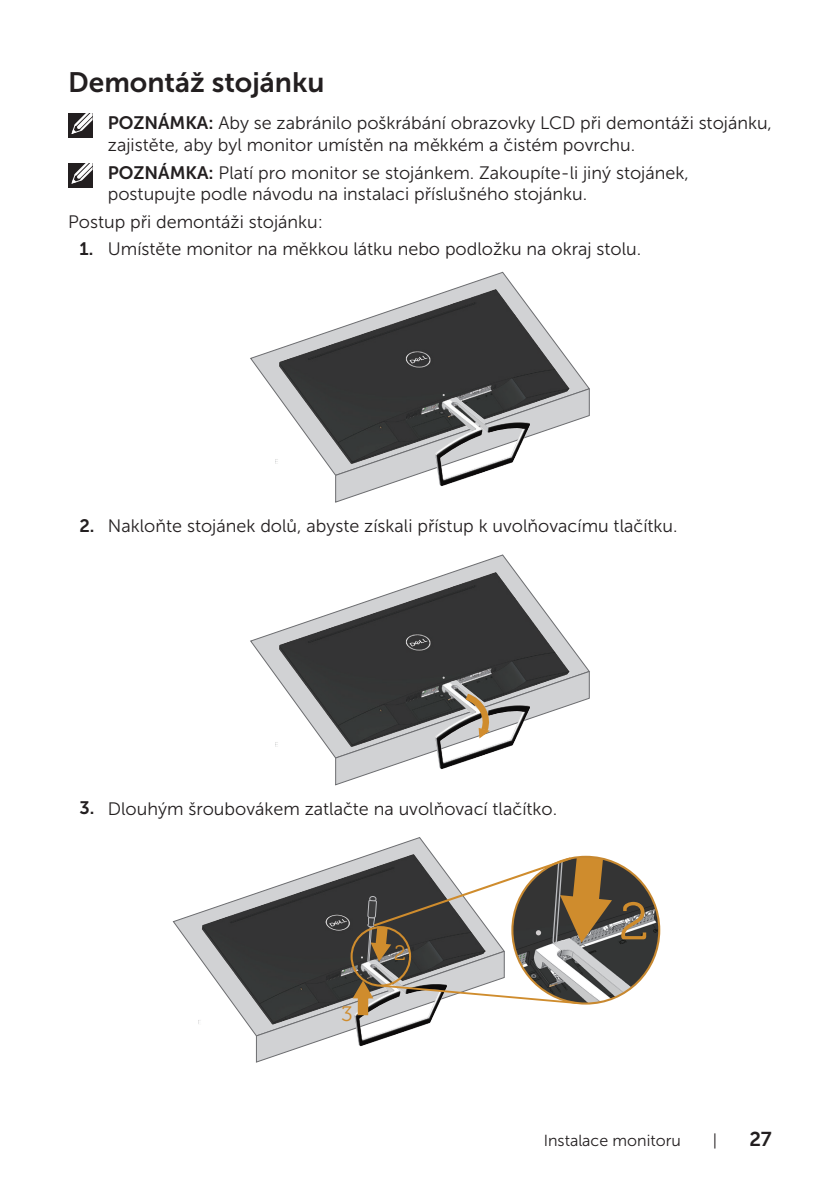
<style>
.page{position:relative;width:840px;height:1191px;background:#fff}
.page>*{position:absolute;margin:0;border:0;box-sizing:border-box;transform-origin:0 0}
.t1{font:52.4px "Museo For Dell 300";color:#cf8c2d}
.Head_2{font:28px "Museo Sans For Dell 700";color:#231f20}
.t2{font:20.8px "Museo For Dell 300";color:#cf8c2d}
.t3{font:20px "Museo Sans For Dell 700";color:#231f20}
.text{font:18px/21.6px "Museo Sans For Dell 300";color:#231f20}
.t4{font:16px "Museo Sans For Dell 300";color:#231f20}
.s1{font-family:"Museo Sans For Dell 700"}
</style>
<div class="page">
<div style="left:68px;top:113px;width:24px;height:24px;background:#231f20"></div>
<svg style="left:71px;top:113px;width:22px;height:22px"></svg>
<div style="left:68px;top:163px;width:24px;height:24px;background:#231f20"></div>
<svg style="left:71px;top:163px;width:22px;height:22px"></svg>
<svg style="left:250px;top:271px;width:340px;height:193px"></svg>
<img style="left:276px;top:289px;width:293px;height:186px">
<svg style="left:335px;top:388px;width:254px;height:115px"></svg>
<svg style="left:250px;top:554px;width:340px;height:193px"></svg>
<img style="left:276px;top:571px;width:293px;height:187px">
<svg style="left:335px;top:671px;width:254px;height:114px"></svg>
<svg style="left:172px;top:837px;width:260px;height:119px"></svg>
<img style="left:198px;top:853px;width:235px;height:182px">
<svg style="left:255px;top:855px;width:404px;height:208px"></svg>
<p class="Head_2" style="left:68px;top:67px;width:258px">Demontáž stojánku</p>
<p class="text" style="left:108px;top:112px;width:665px"><span class="s1">POZNÁMKA:</span> Aby se zabránilo poškrábání obrazovky LCD při demontáži stojánku, zajistěte, aby byl monitor umístěn na měkkém a čistém povrchu.</p>
<p class="text" style="left:108px;top:162px;width:582px"><span class="s1">POZNÁMKA:</span> Platí pro monitor se stojánkem. Zakoupíte-li jiný stojánek, postupujte podle návodu na instalaci příslušného stojánku.</p>
<p class="text" style="left:68px;top:211px;width:256px">Postup při demontáži stojánku:</p>
<p class="text" style="left:79px;top:238px;width:563px"><span class="s1">1.</span> Umístěte monitor na měkkou látku nebo podložku na okraj stolu.</p>
<p class="text" style="left:79px;top:515px;width:599px"><span class="s1">2.</span> Nakloňte stojánek dolů, abyste získali přístup k uvolňovacímu tlačítku.</p>
<p class="text" style="left:79px;top:798px;width:479px"><span class="s1">3.</span> Dlouhým šroubovákem zatlačte na uvolňovací tlačítko.</p>
<p class="t2" style="left:341px;top:1003px;width:13px">3</p>
<p class="t2" style="left:394px;top:941px;width:13px">2</p>
<p class="t1" style="left:618px;top:893px;width:31px">2</p>
<p class="t4" style="left:543px;top:1131px;width:139px">Instalace monitoru</p>
<p class="t4" style="left:712px;top:1131px;width:6px">|</p>
<p class="t3" style="left:749px;top:1127px;width:24px">27</p>
</div>
